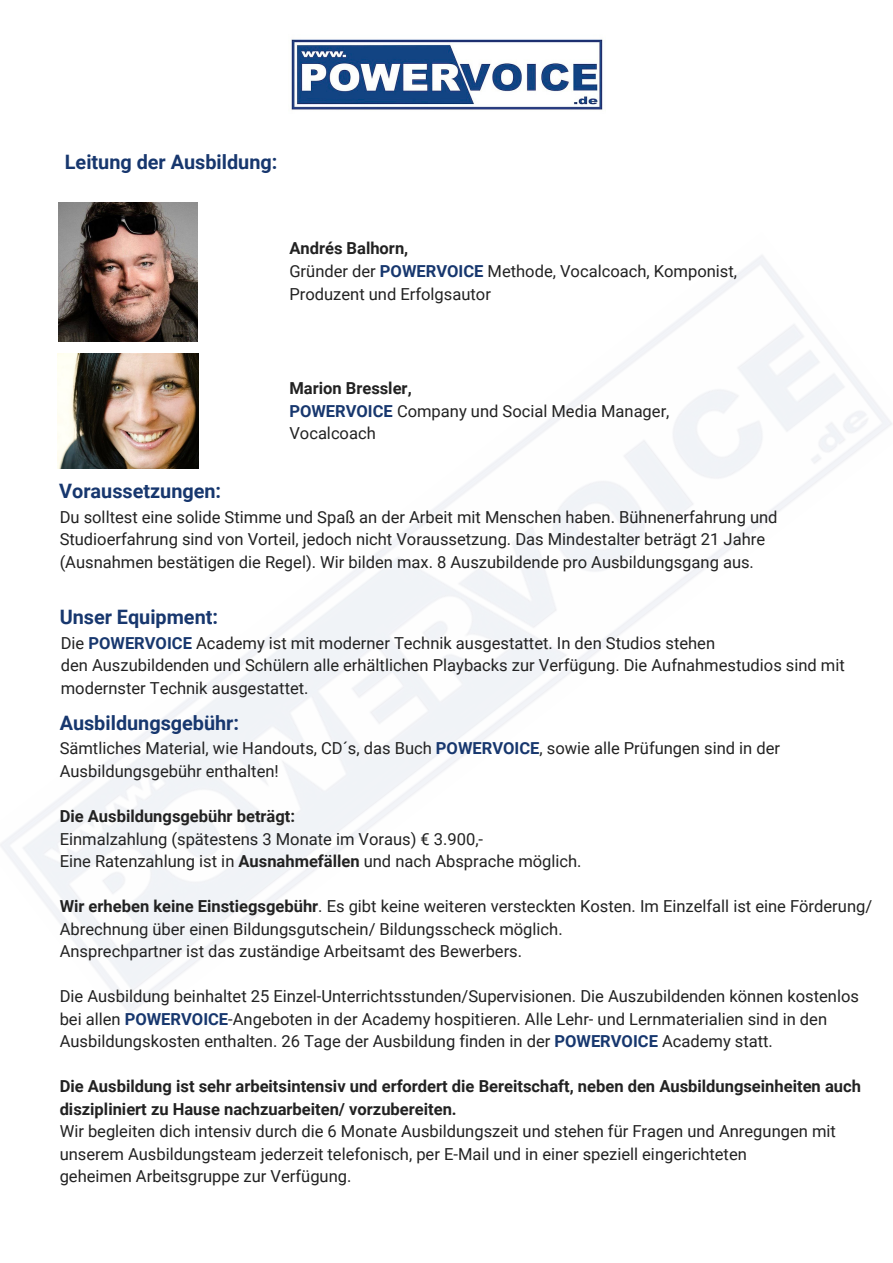
<style>
.page{position:relative;width:893px;height:1263px;background:#fff}
.page>*{position:absolute;margin:0;border:0;box-sizing:border-box;transform-origin:0 0}
.t1{font:700 19.8px "Roboto";color:#17376e}
.t2{font:16.5px/22.5px "Roboto";color:#222}
.t3{font:700 16.5px/22.5px "Roboto";color:#222}
.s1{font-weight:700}
.s2{font-weight:700;color:#17376e}
</style>
<div class="page">
<img style="left:0;top:233px;width:892px;height:780px">
<img style="left:291px;top:39px;width:312px;height:71px">
<img style="left:57px;top:354px;width:141px;height:114px">
<img style="left:59px;top:203px;width:138px;height:138px">
<p class="t1" style="left:65px;top:151px;width:214px">Leitung der Ausbildung:</p>
<p class="t2" style="left:289px;top:238px;width:449px"><span class="s1">Andrés Balhorn,<br></span>Gründer der <span class="s2">POWERVOICE</span> Methode, Vocalcoach, Komponist,<br>Produzent und Erfolgsautor</p>
<p class="t1" style="left:59px;top:479px;width:163px">Voraussetzungen:</p>
<p class="t2" style="left:289px;top:377px;width:382px"><span class="s1">Marion Bressler,<br></span><span class="s2">POWERVOICE</span> Company und Social Media Manager,<br>Vocalcoach</p>
<p class="t2" style="left:60px;top:506px;width:719px">Du solltest eine solide Stimme und Spaß an der Arbeit mit Menschen haben. Bühnenerfahrung und<br>Studioerfahrung sind von Vorteil, jedoch nicht Voraussetzung. Das Mindestalter beträgt 21 Jahre (Ausnahmen bestätigen die Regel). Wir bilden max. 8 Auszubildende pro Ausbildungsgang aus.</p>
<p class="t1" style="left:60px;top:605px;width:160px">Unser Equipment:</p>
<p class="t2" style="left:61px;top:632px;width:785px">Die <span class="s2">POWERVOICE</span> Academy ist mit moderner Technik ausgestattet. In den Studios stehen<br>den Auszubildenden und Schülern alle erhältlichen Playbacks zur Verfügung. Die Aufnahmestudios sind mit modernster Technik ausgestattet.</p>
<p class="t1" style="left:60px;top:711px;width:181px">Ausbildungsgebühr:</p>
<p class="t2" style="left:60px;top:737px;width:722px">Sämtliches Material, wie Handouts, CD´s, das Buch <span class="s2">POWERVOICE</span>, sowie alle Prüfungen sind in der<br>Ausbildungsgebühr enthalten!</p>
<p class="t3" style="left:60px;top:805px;width:237px">Die Ausbildungsgebühr beträgt:</p>
<p class="t2" style="left:60px;top:828px;width:523px">Einmalzahlung (spätestens 3 Monate im Voraus) € 3.900,-<br>Eine Ratenzahlung ist in <span class="s1">Ausnahmefällen</span> und nach Absprache möglich.</p>
<p class="t2" style="left:60px;top:895px;width:814px"><span class="s1">Wir erheben keine Einstiegsgebühr</span>. Es gibt keine weiteren versteckten Kosten. Im Einzelfall ist eine Förderung/<br>Abrechnung über einen Bildungsgutschein/ Bildungsscheck möglich.<br>Ansprechpartner ist das zuständige Arbeitsamt des Bewerbers.</p>
<p class="t2" style="left:60px;top:985px;width:801px">Die Ausbildung beinhaltet 25 Einzel-Unterrichtsstunden/Supervisionen. Die Auszubildenden können kostenlos bei allen <span class="s2">POWERVOICE</span>-Angeboten in der Academy hospitieren. Alle Lehr- und Lernmaterialien sind in den<br>Ausbildungskosten enthalten. 26 Tage der Ausbildung finden in der <span class="s2">POWERVOICE</span> Academy statt.</p>
<p class="t3" style="left:60px;top:1075px;width:803px">Die Ausbildung ist sehr arbeitsintensiv und erfordert die Bereitschaft, neben den Ausbildungseinheiten auch diszipliniert zu Hause nachzuarbeiten/ vorzubereiten.</p>
<p class="t2" style="left:60px;top:1120px;width:778px">Wir begleiten dich intensiv durch die 6 Monate Ausbildungszeit und stehen für Fragen und Anregungen mit unserem Ausbildungsteam jederzeit telefonisch, per E-Mail und in einer speziell eingerichteten<br>geheimen Arbeitsgruppe zur Verfügung.</p>
</div>
